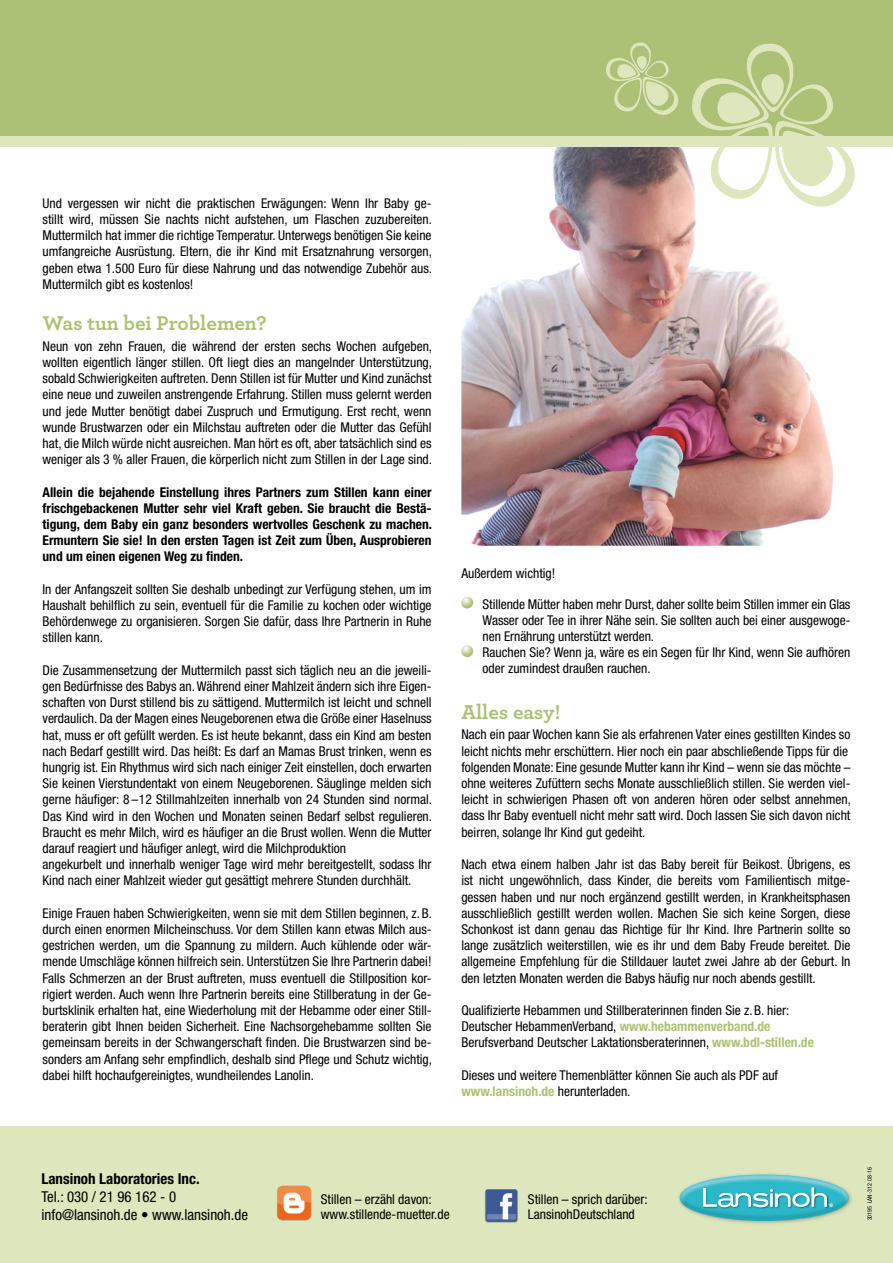
<style>
.page{position:relative;width:893px;height:1263px;background:#fff}
.page>*{position:absolute;margin:0;border:0;box-sizing:border-box;transform-origin:0 0}
.t1{font:700 21px "Archer";color:#acc175}
.t2{font:condensed 15px/18px "Helvetica Neue LT Std";color:#000}
.t3{font:700 condensed 15px "Helvetica Neue LT Std";color:#000}
.t4{font:condensed 13.5px/16.2px "Helvetica Neue LT Std";color:#000}
.t5{font:700 condensed 13.5px/16.2px "Helvetica Neue LT Std";color:#000;text-align:justify}
.t6{font:condensed 6px "Helvetica Neue LT Std";color:#000}
.s1{font-weight:700;color:#acc175}
</style>
<div class="page">
<img style="left:461px;top:147px;width:372px;height:399px">
<div style="left:0;top:0;width:893px;height:136px;background:#acc175"></div>
<div style="left:0;top:136px;width:893px;height:11px;background:#dee6bd"></div>
<div style="left:0;top:1127px;width:893px;height:136px;background:#dee6bd"></div>
<img style="left:485px;top:1189px;width:33px;height:34px">
<img style="left:277px;top:1186px;width:35px;height:34px">
<img style="left:678px;top:1173px;width:174px;height:51px">
<svg style="left:680px;top:1174px;width:169px;height:47px"></svg>
<svg style="left:461px;top:597px;width:12px;height:11px"></svg>
<svg style="left:461px;top:645px;width:12px;height:12px"></svg>
<svg style="left:689px;top:43px;width:166px;height:164px"></svg>
<svg style="left:606px;top:42px;width:73px;height:73px"></svg>
<p class="t4" style="left:43px;top:195px;width:391px;text-align:justify">Und vergessen wir nicht die praktischen Erwägungen: Wenn Ihr Baby ge&shy;stillt wird, müssen Sie nachts nicht aufstehen, um Flaschen zuzubereiten.<br>Muttermilch hat immer die richtige Temperatur. Unterwegs benötigen Sie keine umfangreiche Ausrüstung. Eltern, die ihr Kind mit Ersatznahrung versorgen, geben etwa 1.500 Euro für diese Nahrung und das notwendige Zubehör aus.<br>Muttermilch gibt es kostenlos!</p>
<h1 class="t1" style="left:43px;top:307px;width:226px">Was tun bei Problemen?</h1>
<p class="t4" style="left:43px;top:338px;width:391px;text-align:justify">Neun von zehn Frauen, die während der ersten sechs Wochen aufgeben, wollten eigentlich länger stillen. Oft liegt dies an mangelnder Unterstützung, sobald Schwierigkeiten auftreten. Denn Stillen ist für Mutter und Kind zunächst eine neue und zuweilen anstrengende Erfahrung. Stillen muss gelernt werden und jede Mutter benötigt dabei Zuspruch und Ermutigung. Erst recht, wenn wunde Brustwarzen oder ein Milchstau auftreten oder die Mutter das Gefühl hat, die Milch würde nicht ausreichen. Man hört es oft, aber tatsächlich sind es weniger als 3 % aller Frauen, die körperlich nicht zum Stillen in der Lage sind.</p>
<p class="t5" style="left:43px;top:483px;width:391px">Allein die bejahende Einstellung ihres Partners zum Stillen kann einer frischgebackenen Mutter sehr viel Kraft geben. Sie braucht die Bestä&shy;tigung, dem Baby ein ganz besonders wertvolles Geschenk zu machen.<br>Ermuntern Sie sie! In den ersten Tagen ist Zeit zum Üben, Ausprobieren und um einen eigenen Weg zu finden.</p>
<p class="t4" style="left:43px;top:581px;width:391px;text-align:justify">In der Anfangszeit sollten Sie deshalb unbedingt zur Verfügung stehen, um im Haushalt behilflich zu sein, eventuell für die Familie zu kochen oder wichtige Behördenwege zu organisieren. Sorgen Sie dafür, dass Ihre Partnerin in Ruhe stillen kann.</p>
<p class="t4" style="left:43px;top:662px;width:391px">Die Zusammensetzung der Muttermilch passt sich täglich neu an die jeweili&shy;gen Bedürfnisse des Babys an. Während einer Mahlzeit ändern sich ihre Eigen&shy;schaften von Durst stillend bis zu sättigend. Muttermilch ist leicht und schnell verdaulich. Da der Magen eines Neugeborenen etwa die Größe einer Haselnuss hat, muss er oft gefüllt werden. Es ist heute bekannt, dass ein Kind am besten nach Bedarf gestillt wird. Das heißt: Es darf an Mamas Brust trinken, wenn es hungrig ist. Ein Rhythmus wird sich nach einiger Zeit einstellen, doch erwarten Sie keinen Vierstundentakt von einem Neugeborenen. Säuglinge melden sich gerne häufiger: 8 –12 Stillmahlzeiten innerhalb von 24 Stunden sind normal.<br>Das Kind wird in den Wochen und Monaten seinen Bedarf selbst regulieren.<br>Braucht es mehr Milch, wird es häufiger an die Brust wollen. Wenn die Mutter darauf reagiert und häufiger anlegt, wird die Milchproduktion<br>angekurbelt und innerhalb weniger Tage wird mehr bereitgestellt, sodass Ihr Kind nach einer Mahlzeit wieder gut gesättigt mehrere Stunden durchhält.</p>
<p class="t4" style="left:43px;top:905px;width:391px;text-align:justify">Einige Frauen haben Schwierigkeiten, wenn sie mit dem Stillen beginnen, z. B. durch einen enormen Milcheinschuss. Vor dem Stillen kann etwas Milch aus&shy;gestrichen werden, um die Spannung zu mildern. Auch kühlende oder wär&shy;mende Umschläge können hilfreich sein. Unterstützen Sie Ihre Partnerin dabei!<br>Falls Schmerzen an der Brust auftreten, muss eventuell die Stillposition kor&shy;rigiert werden. Auch wenn Ihre Partnerin bereits eine Stillberatung in der Ge&shy;burtsklinik erhalten hat, eine Wiederholung mit der Hebamme oder einer Still&shy;beraterin gibt Ihnen beiden Sicherheit. Eine Nachsorgehebamme sollten Sie gemeinsam bereits in der Schwangerschaft finden. Die Brustwarzen sind be&shy;sonders am Anfang sehr empfindlich, deshalb sind Pflege und Schutz wichtig, dabei hilft hochaufgereinigtes, wundheilendes Lanolin.</p>
<p class="t4" style="left:461px;top:565px;width:95px">Außerdem wichtig!</p>
<p class="t4" style="left:483px;top:596px;width:369px">Stillende Mütter haben mehr Durst, daher sollte beim Stillen immer ein Glas Wasser oder Tee in ihrer Nähe sein. Sie sollten auch bei einer ausgewoge&shy;nen Ernährung unterstützt werden.<br>Rauchen Sie? Wenn ja, wäre es ein Segen für Ihr Kind, wenn Sie aufhören oder zumindest draußen rauchen.</p>
<h1 class="t1" style="left:461px;top:695px;width:101px">Alles easy!</h1>
<p class="t4" style="left:461px;top:726px;width:391px">Nach ein paar Wochen kann Sie als erfahrenen Vater eines gestillten Kindes so leicht nichts mehr erschüttern. Hier noch ein paar abschließende Tipps für die folgenden Monate: Eine gesunde Mutter kann ihr Kind – wenn sie das möchte – ohne weiteres Zufüttern sechs Monate ausschließlich stillen. Sie werden viel&shy;leicht in schwierigen Phasen oft von anderen hören oder selbst annehmen, dass Ihr Baby eventuell nicht mehr satt wird. Doch lassen Sie sich davon nicht beirren, solange Ihr Kind gut gedeiht.</p>
<p class="t4" style="left:461px;top:856px;width:391px;text-align:justify">Nach etwa einem halben Jahr ist das Baby bereit für Beikost. Übrigens, es ist nicht ungewöhnlich, dass Kinder, die bereits vom Familientisch mitge&shy;gessen haben und nur noch ergänzend gestillt werden, in Krankheitsphasen ausschließlich gestillt werden wollen. Machen Sie sich keine Sorgen, diese Schonkost ist dann genau das Richtige für Ihr Kind. Ihre Partnerin sollte so lange zusätzlich weiterstillen, wie es ihr und dem Baby Freude bereitet. Die allgemeine Empfehlung für die Stilldauer lautet zwei Jahre ab der Geburt. In den letzten Monaten werden die Babys häufig nur noch abends gestillt.</p>
<p class="t4" style="left:461px;top:1002px;width:354px">Qualifizierte Hebammen und Stillberaterinnen finden Sie z. B. hier:<br>Deutscher HebammenVerband, <span class="s1">www.hebammenverband.de<br></span>Berufsverband Deutscher Laktationsberaterinnen, <span class="s1">www.bdl-stillen.de</span></p>
<p class="t4" style="left:461px;top:1067px;width:318px">Dieses und weitere Themenblätter können Sie auch als PDF auf <span class="s1">www.lansinoh.de</span> herunterladen.</p>
<p class="t3" style="left:41px;top:1170px;width:160px">Lansinoh Laboratories Inc.</p>
<p class="t2" style="left:41px;top:1188px;width:208px">Tel.: 030 / 21 96 162 - 0 info@lansinoh.de • www.lansinoh.de</p>
<p class="t4" style="left:528px;top:1191px;width:121px;line-height:15px">Stillen – sprich darüber:<br>LansinohDeutschland</p>
<p class="t4" style="left:321px;top:1191px;width:130px;line-height:15px">Stillen – erzähl davon: www.stillende-muetter.de</p>
<p class="t6" style="left:866px;top:1220px;width:55px;rotate:-90deg">30195 LAN-312 08-16</p>
</div>
